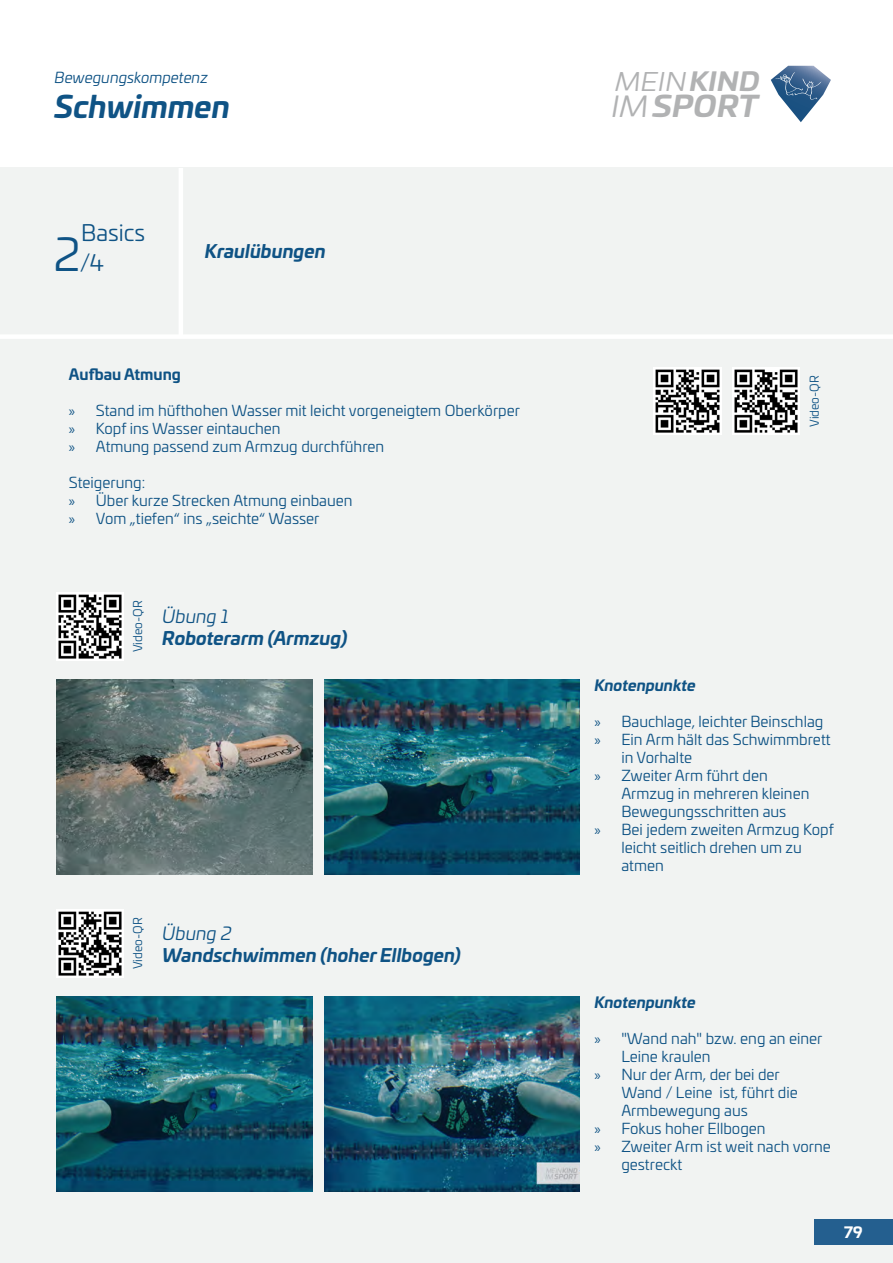
<style>
.page{position:relative;width:893px;height:1263px;background:#fff}
.page>*{position:absolute;margin:0;border:0;box-sizing:border-box;transform-origin:0 0}
.t1{font:italic 700 30px "Univia Pro";color:#0f5385}
.t2{font:italic 700 28.8px "Univia Pro";letter-spacing:.01em;color:#b1b2b3;scale:1.09 1}
.t3{font:italic 25.35px "Univia Pro";color:#b1b2b3;scale:1.09 1}
.t4{font:22.5px/30px "Univia Pro";color:#0f5385}
.t5{font:italic 700 18px "Univia Pro";color:#0f5385}
.t6{font:italic 18px "Univia Pro";color:#0f5385}
.t7{font:15px/18px "Univia Pro";color:#0f5385}
.t8{font:italic 700 15px "Univia Pro";color:#0f5385}
.t9{font:italic 15px "Univia Pro";color:#0f5385}
.t10{font:700 15px "Univia Pro";color:#0f5385}
.t11{font:700 15px "Univia Pro";color:#fff}
.t12{font:12px "Univia Pro";color:#0f5385}
.s1{font-size:45px}
.s2{font-family:"Myriad Pro"}
.s3{font-weight:700}
.s4{font-weight:400}
</style>
<div class="page">
<svg style="left:771px;top:66px;width:60px;height:56px"></svg>
<img style="left:775px;top:72px;width:28px;height:24px">
<img style="left:795px;top:79px;width:26px;height:21px">
<div style="left:0;top:168px;width:893px;height:1095px;background:#f1f3f2"></div>
<div style="left:814px;top:1219px;width:79px;height:26px;background:#245f8f"></div>
<div style="left:0;top:334px;width:893px;height:5px;background:#fff"></div>
<hr style="left:179px;top:168px;width:4px;height:170px;background:#fff">
<img style="left:325px;top:996px;width:255px;height:196px">
<img style="left:57px;top:996px;width:255px;height:196px">
<img style="left:56px;top:910px;width:67px;height:67px">
<img style="left:325px;top:679px;width:255px;height:196px">
<img style="left:57px;top:679px;width:255px;height:196px">
<img style="left:56px;top:593px;width:67px;height:67px">
<img style="left:732px;top:368px;width:68px;height:67px">
<img style="left:654px;top:368px;width:67px;height:67px">
<p class="t9" style="left:55px;top:67px;width:155px">Bewegungskompetenz</p>
<h1 class="t1" style="left:55px;top:82px;width:177px">Schwimmen</h1>
<h3 class="t4" style="left:54px;top:216px;width:93px;text-indent:27px">Basics<br><span class="s1">2</span>/4</h3>
<p class="t5" style="left:205px;top:237px;width:122px">Kraulübungen</p>
<p class="t10" style="left:69px;top:362px;width:114px">Aufbau Atmung</p>
<p class="t7" style="left:69px;top:400px;width:453px"><span class="s2">»</span> Stand im hüfthohen Wasser mit leicht vorgeneigtem Oberkörper <span class="s2">»</span> Kopf ins Wasser eintauchen<br><span class="s2">»</span> Atmung passend zum Armzug durchführen</p>
<p class="t7" style="left:69px;top:472px;width:285px">Steigerung:<br><span class="s2">»</span> Über kurze Strecken Atmung einbauen <span class="s2">»</span> Vom „tiefen“ ins „seichte“ Wasser</p>
<p class="t12" style="left:129px;top:652px;width:53px;rotate:-90deg">Video-QR</p>
<p class="t6" style="left:162px;top:603px;width:68px">Übung 1</p>
<p class="t5" style="left:162px;top:623px;width:187px">Roboterarm (Armzug)</p>
<p class="t12" style="left:129px;top:969px;width:53px;rotate:-90deg">Video-QR</p>
<p class="t6" style="left:162px;top:920px;width:71px">Übung 2</p>
<p class="t5" style="left:162px;top:940px;width:300px">Wandschwimmen (hoher Ellbogen)</p>
<h3 class="t3" style="left:615px;top:63px;width:134px">MEIN <span class="s3">KIND</span></h3>
<h2 class="t2" style="left:611px;top:83px;width:137px"><span class="s4">IM</span>SPORT</h2>
<p class="t12" style="left:806px;top:427px;width:53px;rotate:-90deg">Video-QR</p>
<p class="t8" style="left:594px;top:674px;width:103px">Knotenpunkte</p>
<p class="t7" style="left:594px;top:712px;width:231px"><span class="s2">»</span> Bauchlage, leichter Beinschlag</p>
<p class="t7" style="left:594px;top:730px;width:238px"><span class="s2">»</span> Ein Arm hält das Schwimmbrett</p>
<p class="t7" style="left:621px;top:748px;width:72px">in Vorhalte</p>
<p class="t7" style="left:594px;top:766px;width:175px"><span class="s2">»</span> Zweiter Arm führt den</p>
<p class="t7" style="left:621px;top:784px;width:190px">Armzug in mehreren kleinen</p>
<p class="t7" style="left:621px;top:802px;width:167px">Bewegungsschritten aus</p>
<p class="t7" style="left:594px;top:820px;width:241px"><span class="s2">»</span> Bei jedem zweiten Armzug Kopf</p>
<p class="t7" style="left:621px;top:838px;width:182px">leicht seitlich drehen um zu</p>
<p class="t7" style="left:621px;top:856px;width:44px">atmen</p>
<p class="t8" style="left:594px;top:991px;width:103px">Knotenpunkte</p>
<p class="t7" style="left:594px;top:1029px;width:230px"><span class="s2">»</span> "Wand nah" bzw. eng an einer</p>
<p class="t7" style="left:621px;top:1047px;width:91px">Leine kraulen</p>
<p class="t7" style="left:594px;top:1065px;width:187px"><span class="s2">»</span> Nur der Arm, der bei der</p>
<p class="t7" style="left:621px;top:1083px;width:178px">Wand / Leine ist, führt die</p>
<p class="t7" style="left:621px;top:1101px;width:128px">Armbewegung aus</p>
<p class="t7" style="left:594px;top:1119px;width:173px"><span class="s2">»</span> Fokus hoher Ellbogen</p>
<p class="t7" style="left:594px;top:1137px;width:238px"><span class="s2">»</span> Zweiter Arm ist weit nach vorne</p>
<p class="t7" style="left:621px;top:1155px;width:62px">gestreckt</p>
<p class="t11" style="left:844px;top:1221px;width:20px">79</p>
</div>
